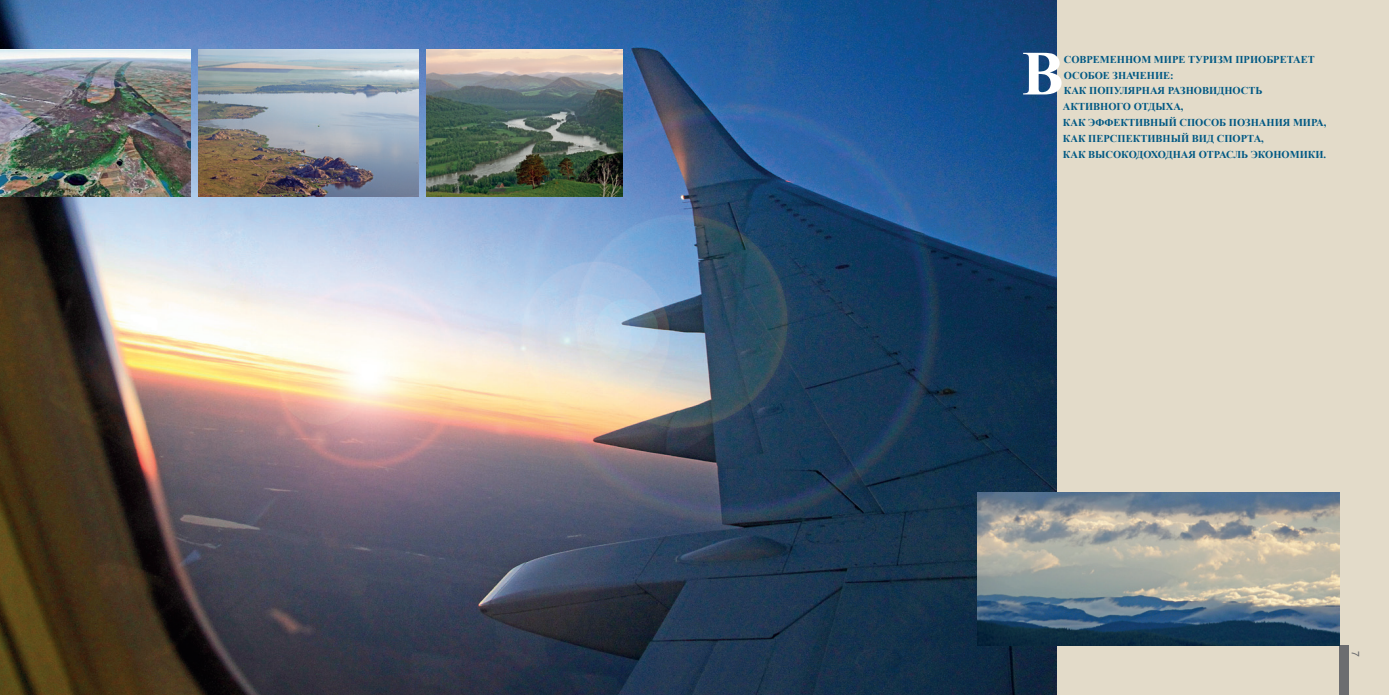
<style>
.page{position:relative;width:1389px;height:695px;background:#fff}
.page>*{position:absolute;margin:0;border:0;box-sizing:border-box;transform-origin:0 0}
.t1{font:700 62.91px "Times New Roman";color:#fff}
.t2{font:700 10.5px/15.8px "Times New Roman";color:#005883}
.t3{font:10.5px "Arial";color:#6c6d70}
</style>
<div class="page">
<div style="left:694px;top:0;width:695px;height:694px;background:#e3dbc9"></div>
<div style="left:1339px;top:645px;width:10px;height:49px;background:#6c6d70"></div>
<img style="left:0;top:0;width:1057px;height:694px">
<img style="left:199px;top:50px;width:219px;height:146px">
<img style="left:0;top:50px;width:190px;height:146px">
<img style="left:427px;top:50px;width:195px;height:146px">
<img style="left:977px;top:492px;width:362px;height:153px">
<h1 class="t1" style="left:1022px;top:30px;width:43px">В</h1>
<p class="t2" style="left:1063px;top:51px;width:265px">современном мире туризм приобретает особое значение:<br>как популярная разновидность активного отдыха,<br>Как эффективный способ познания мира, как перспективный вид спорта,<br>как высокодоходная отрасль экономики.</p>
<p class="t3" style="left:1362px;top:650px;width:7px;rotate:90deg">7</p>
</div>
